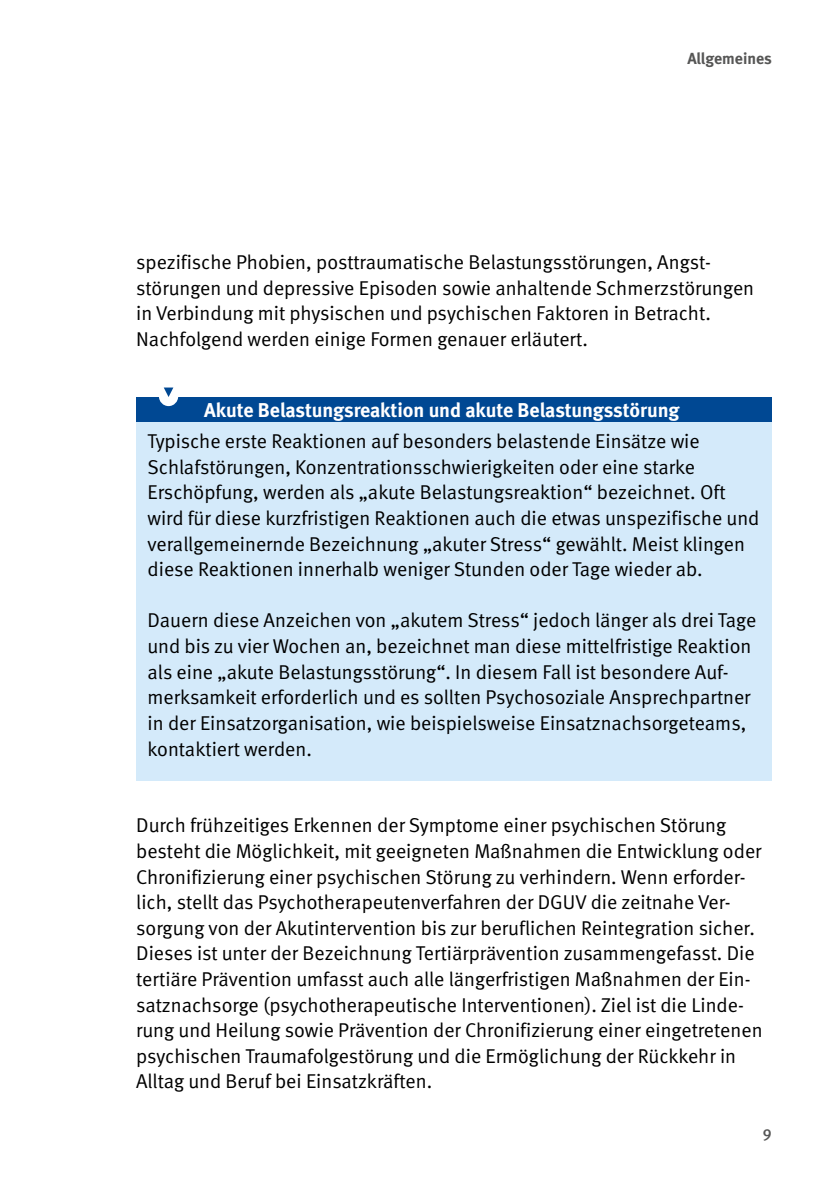
<style>
.page{position:relative;width:840px;height:1191px;background:#fff}
.page>*{position:absolute;margin:0;border:0;box-sizing:border-box;transform-origin:0 0}
.Fließtext_FT{font:20px/25.6px "DGUV Meta";color:#000}
.Fließtext_STG_FT{font:20px/25.6px "DGUV Meta";color:#000}
.Fließtext_STG_Titel{font:700 20px "DGUV Meta";letter-spacing:-.005em;color:#fff}
.t1{font:700 16px "DGUV Meta";color:#565655}
.t2{font:500 16px "DGUV Meta";color:#565655}
</style>
<div class="page">
<div style="left:136px;top:397px;width:635px;height:25px;background:#004893"></div>
<div style="left:136px;top:422px;width:635px;height:179px;background:#d4eafa"></div>
<div style="left:136px;top:601px;width:635px;height:179px;background:#d4eafa"></div>
<svg style="left:159px;top:387px;width:19px;height:19px"></svg>
<p class="t1" style="left:687px;top:49px;width:86px">Allgemeines</p>
<p class="Fließtext_FT" style="left:136px;top:250px;width:619px">spezifische Phobien, posttraumatische Belastungsstörungen, Angst&shy;störungen und depressive Episoden sowie anhaltende Schmerzstörungen in Verbindung mit physischen und psychischen Faktoren in Betracht.<br>Nachfolgend werden einige Formen genauer erläutert.</p>
<p class="Fließtext_STG_Titel" style="left:204px;top:398px;width:476px">Akute Belastungsreaktion und akute Belastungsstörung</p>
<p class="Fließtext_STG_FT" style="left:147px;top:429px;width:613px">Typische erste Reaktionen auf besonders belastende Einsätze wie Schlafstörungen, Konzentrationsschwierigkeiten oder eine starke Erschöpfung, werden als „akute Belastungsreaktion“ bezeichnet. Oft wird für diese kurzfristigen Reaktionen auch die etwas unspezifische und verallgemeinernde Bezeichnung „akuter Stress“ gewählt. Meist klingen diese Reaktionen innerhalb weniger Stunden oder Tage wieder ab.</p>
<p class="Fließtext_STG_FT" style="left:147px;top:608px;width:610px">Dauern diese Anzeichen von „akutem Stress“ jedoch länger als drei Tage und bis zu vier Wochen an, bezeichnet man diese mittelfristige Reaktion als eine „akute Belastungsstörung“. In diesem Fall ist besondere Auf&shy;merksamkeit erforderlich und es sollten Psychosoziale Ansprechpartner in der Einsatzorganisation, wie beispielsweise Einsatznachsorgeteams, kontaktiert werden.</p>
<p class="Fließtext_FT" style="left:136px;top:813px;width:627px">Durch frühzeitiges Erkennen der Symptome einer psychischen Störung besteht die Möglichkeit, mit geeigneten Maßnahmen die Entwicklung oder Chronifizierung einer psychischen Störung zu verhindern. Wenn erforder&shy;lich, stellt das Psychotherapeutenverfahren der DGUV die zeitnahe Ver&shy;sorgung von der Akutintervention bis zur beruflichen Reintegration sicher.<br>Dieses ist unter der Bezeichnung Tertiärprävention zusammengefasst. Die tertiäre Prävention umfasst auch alle längerfristigen Maßnahmen der Ein&shy;satznachsorge (psychotherapeutische Interventionen). Ziel ist die Linde&shy;rung und Heilung sowie Prävention der Chronifizierung einer eingetretenen psychischen Traumafolgestörung und die Ermöglichung der Rückkehr in Alltag und Beruf bei Einsatzkräften.</p>
<p class="t2" style="left:762px;top:1124px;width:10px">9</p>
</div>
